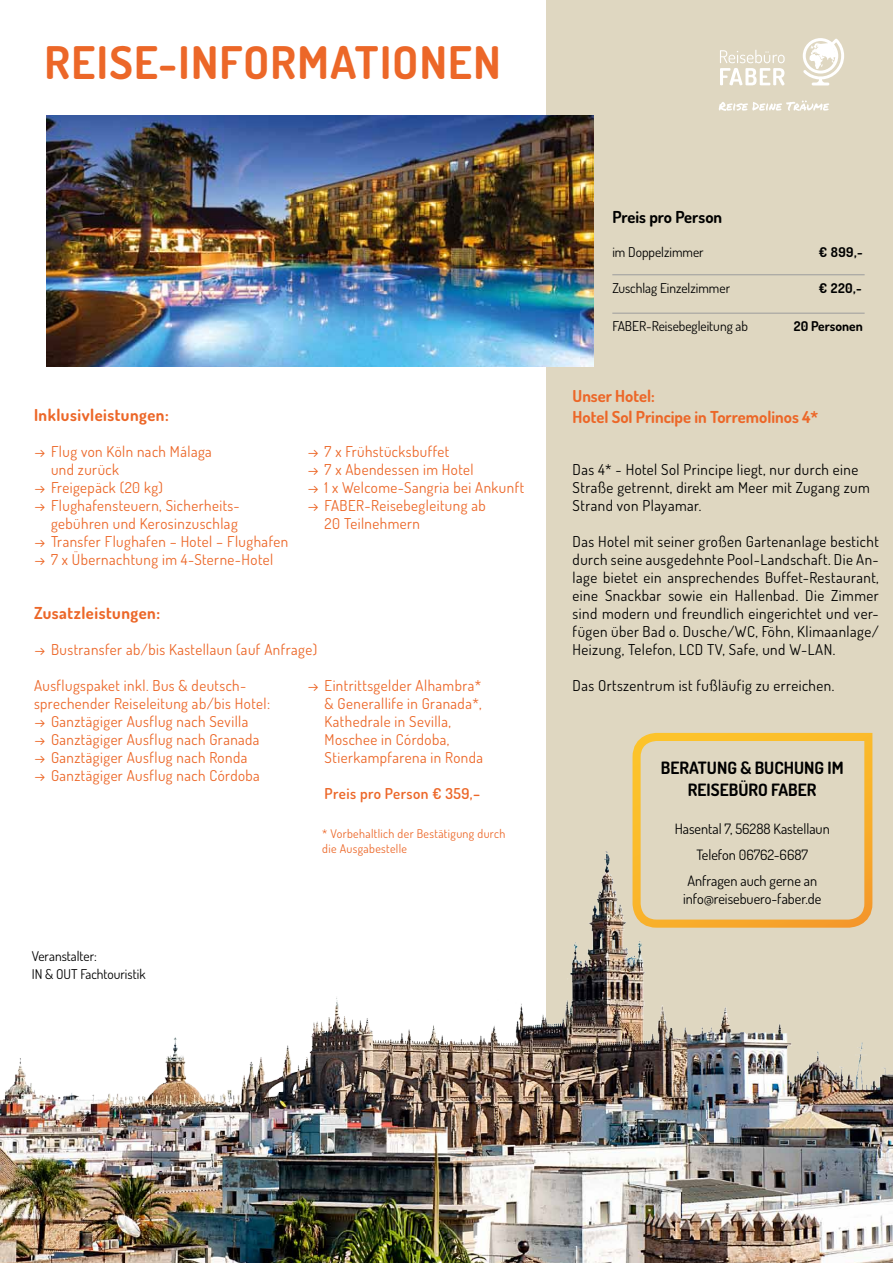
<style>
.page{position:relative;width:893px;height:1263px;background:#fff}
.page>*{position:absolute;margin:0;border:0;box-sizing:border-box;transform-origin:0 0}
.t1{font:700 45px "Dosis";letter-spacing:.03em;color:#ec6728}
.t2{font:700 16.95px "Dosis";color:#000}
.t3{font:700 16.5px/21px "Dosis";color:#ec6728}
.t4{font:700 16.5px "Dosis";letter-spacing:.03em;color:#ec6728}
.t5{font:700 16.5px "Dosis";color:#000}
.t6{font:15px/18px "Dosis";letter-spacing:.03em;color:#ec6728}
.t7{font:15px/18px "Dosis";letter-spacing:.03em;color:#000}
.t8{font:600 15px "Dosis";letter-spacing:.03em;color:#ec6728}
.t9{font:14.25px/26.2px "Dosis";color:#000;text-align:center}
.t10{font:13.5px/18px "Dosis";color:#000}
.t11{font:700 13.5px "Dosis";color:#000}
.t12{font:12px/14.4px "Dosis";letter-spacing:.03em;color:#ec6728}
</style>
<div class="page">
<div style="left:546px;top:0;width:347px;height:1263px;background:#dfd7c1"></div>
<img style="left:0;top:851px;width:893px;height:412px">
<img style="left:47px;top:116px;width:547px;height:251px">
<svg style="left:628px;top:732px;width:248px;height:200px"></svg>
<hr style="left:612px;top:274px;width:253px;height:1px;background:#9c9c9d">
<hr style="left:612px;top:313px;width:253px;height:1px;background:#9c9c9d">
<svg style="left:720px;top:50px;width:65px;height:35px"></svg>
<svg style="left:719px;top:100px;width:110px;height:11px"></svg>
<svg style="left:803px;top:38px;width:41px;height:47px"></svg>
<h1 class="t1" style="left:45px;top:33px;width:458px">REISE-INFORMATIONEN</h1>
<p class="t4" style="left:34px;top:404px;width:136px">Inklusivleistungen:</p>
<p class="t6" style="left:51px;top:442px;width:162px;text-indent:-17px">→ Flug von Köln nach Málaga und zurück</p>
<p class="t6" style="left:34px;top:478px;width:131px">→ Freigepäck (20 kg)</p>
<p class="t6" style="left:34px;top:496px;width:207px;text-align:right">→ Flughafensteuern, Sicherheits&shy;gebü hren und Kerosinzuschlag</p>
<p class="t6" style="left:34px;top:532px;width:256px">→ Transfer Flughafen – Hotel – Flughafen</p>
<p class="t6" style="left:34px;top:550px;width:241px">→ 7 x Übernachtung im 4-Sterne-Hotel</p>
<p class="t4" style="left:34px;top:602px;width:128px">Zusatzleistungen:</p>
<p class="t6" style="left:308px;top:442px;width:143px">→ 7 x Frühstücksbuffet</p>
<p class="t6" style="left:308px;top:460px;width:168px">→ 7 x Abendessen im Hotel</p>
<p class="t6" style="left:308px;top:478px;width:218px">→ 1 x Welcome-Sangria bei Ankunft</p>
<p class="t6" style="left:325px;top:496px;width:163px;text-indent:-17px">→ FABER-Reisebegleitung ab<br>20 Teilnehmern</p>
<p class="t6" style="left:34px;top:640px;width:285px">→ Bustransfer ab/bis Kastellaun (auf Anfrage)</p>
<p class="t6" style="left:34px;top:676px;width:238px">Ausflugspaket inkl. Bus &amp; deutsch&shy;sprechender Reiseleitung ab/bis Hotel:</p>
<p class="t6" style="left:34px;top:712px;width:216px">→ Ganztägiger Ausflug nach Sevilla</p>
<p class="t6" style="left:34px;top:730px;width:227px">→ Ganztägiger Ausflug nach Granada</p>
<p class="t6" style="left:34px;top:748px;width:215px">→ Ganztägiger Ausflug nach Ronda</p>
<p class="t6" style="left:34px;top:766px;width:227px">→ Ganztägiger Ausflug nach Córdoba</p>
<p class="t10" style="left:32px;top:946px;width:115px">Veranstalter:<br>IN &amp; OUT Fachtouristik</p>
<p class="t6" style="left:325px;top:676px;width:160px;text-indent:-17px">→ Eintrittsgelder Alhambra* &amp; Generallife in Granada*,<br>Kathedrale in Sevilla,<br>Moschee in Córdoba,<br>Stierkampfarena in Ronda</p>
<p class="t8" style="left:325px;top:783px;width:157px">Preis pro Person € 359,–</p>
<p class="t12" style="left:322px;top:826px;width:185px">* Vorbehaltlich der Bestätigung durch die Ausgabestelle</p>
<p class="t5" style="left:612px;top:206px;width:111px">Preis pro Person</p>
<p class="t10" style="left:612px;top:243px;width:93px">im Doppelzimmer</p>
<p class="t11" style="left:819px;top:244px;width:45px">€ 899,-</p>
<p class="t10" style="left:612px;top:279px;width:119px">Zuschlag Einzelzimmer</p>
<p class="t11" style="left:819px;top:280px;width:44px">€ 220,-</p>
<p class="t10" style="left:612px;top:316px;width:137px">FABER-Reisebegleitung ab</p>
<p class="t11" style="left:794px;top:317px;width:70px">20 Personen</p>
<p class="t3" style="left:573px;top:385px;width:247px">Unser Hotel:<br>Hotel Sol Principe in Torremolinos 4*</p>
<p class="t7" style="left:573px;top:460px;width:299px">Das 4* - Hotel Sol Principe liegt, nur durch eine<br>Straße getrennt, direkt am Meer mit Zugang zum<br>Strand von Playamar.</p>
<p class="t7" style="left:573px;top:532px;width:308px;text-align:justify">Das Hotel mit seiner großen Gartenanlage besticht durch seine ausgedehnte Pool-Landschaft. Die An&shy;lage bietet ein ansprechendes Buffet-Restaurant, eine Snackbar sowie ein Hallenbad. Die Zimmer sind modern und freundlich eingerichtet und ver&shy;fügen über Bad o. Dusche/WC, Föhn, Klimaanlage/ Heizung, Telefon, LCD TV, Safe, und W-LAN.</p>
<p class="t7" style="left:573px;top:676px;width:263px">Das Ortszentrum ist fußläufig zu erreichen.</p>
<p class="t2" style="left:661px;top:757px;width:20px">Berat</p>
<p class="t2" style="left:707px;top:757px;width:129px">ung &amp; Buchung im</p>
<p class="t2" style="left:688px;top:778px;width:19px">Reiseb</p>
<p class="t2" style="left:738px;top:778px;width:51px">üro Faber</p>
<p class="t9" style="left:675px;top:815px;width:157px">Hasental 7, 56288 Kastellaun<br>Telefon 06762-6687<br>Anfragen auch gerne an</p>
<p class="t9" style="left:683px;top:885px;width:140px">info@reisebuero-faber.de</p>
</div>
